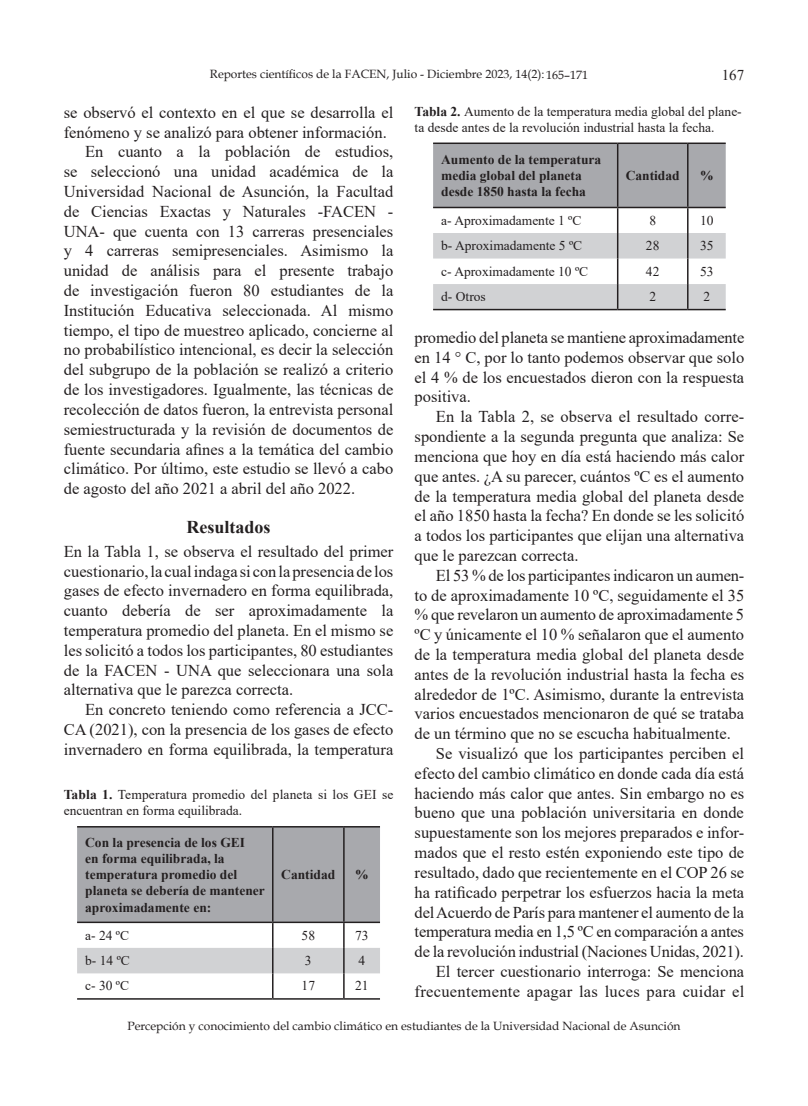
<style>
.page{position:relative;width:808px;height:1106px;background:#fff}
.page>*{position:absolute;margin:0;border:0;box-sizing:border-box;transform-origin:0 0}
.heading_1{font:700 18px "Times New Roman";color:#231f20}
.No_Spacing{font:16.5px/19.8px "Times New Roman";color:#231f20;text-align:justify}
.t1{font:15px "Times New Roman";color:#231f20}
.t2{font:13.5px/16.2px "Times New Roman";color:#231f20}
.t3{font:700 13.5px/16.2px "Times New Roman";color:#231f20}
.t4{font:12px "Book Antiqua";color:#231f20}
.s1{color:#fff}
.s2{font-weight:700}
</style>
<div class="page">
<svg style="left:77px;top:827px;width:303px;height:171px"></svg>
<hr style="left:343px;top:973px;width:2px;height:25px;background:#231f20">
<hr style="left:77px;top:998px;width:196px;height:1px;background:#231f20">
<hr style="left:273px;top:998px;width:71px;height:1px;background:#231f20">
<hr style="left:344px;top:998px;width:36px;height:1px;background:#231f20">
<hr style="left:77px;top:826px;width:196px;height:1px;background:#231f20">
<hr style="left:273px;top:826px;width:71px;height:1px;background:#231f20">
<hr style="left:272px;top:827px;width:1px;height:94px;background:#231f20">
<hr style="left:344px;top:826px;width:36px;height:1px;background:#231f20">
<hr style="left:343px;top:827px;width:2px;height:94px;background:#231f20">
<hr style="left:77px;top:921px;width:196px;height:2px;background:#231f20">
<hr style="left:273px;top:921px;width:71px;height:2px;background:#231f20">
<hr style="left:344px;top:921px;width:36px;height:2px;background:#231f20">
<svg style="left:433px;top:144px;width:293px;height:165px"></svg>
<hr style="left:433px;top:309px;width:185px;height:1px;background:#231f20">
<hr style="left:618px;top:309px;width:70px;height:1px;background:#231f20">
<hr style="left:688px;top:309px;width:38px;height:1px;background:#231f20">
<hr style="left:433px;top:142px;width:185px;height:2px;background:#231f20">
<hr style="left:618px;top:142px;width:70px;height:2px;background:#231f20">
<hr style="left:617px;top:144px;width:1px;height:63px;background:#231f20">
<hr style="left:688px;top:142px;width:38px;height:2px;background:#231f20">
<hr style="left:687px;top:144px;width:1px;height:63px;background:#231f20">
<hr style="left:433px;top:207px;width:185px;height:1px;background:#231f20">
<hr style="left:618px;top:207px;width:70px;height:1px;background:#231f20">
<hr style="left:688px;top:207px;width:38px;height:1px;background:#231f20">
<p class="t4" style="left:210px;top:65px;width:379px">Reportes científicos de la FACEN, Julio - Diciembre 2023, 14(2): <span class="s1">999-999</span></p>
<p class="t1" style="left:722px;top:65px;width:24px">167</p>
<p class="t4" style="left:546px;top:66px;width:43px">165–171</p>
<p class="No_Spacing" style="left:64px;top:102px;width:331px">se observó el contexto en el que se desarrolla el fenómeno y se analizó para obtener información.</p>
<p class="No_Spacing" style="left:64px;top:141px;width:331px;text-indent:21px">En cuanto a la población de estudios, se seleccionó una unidad académica de la Universidad Nacional de Asunción, la Facultad de Ciencias Exactas y Naturales -FACEN - UNA- que cuenta con 13 carreras presenciales y 4 carreras semipresenciales. Asimismo la unidad de análisis para el presente trabajo de investigación fueron 80 estudiantes de la Institución Educativa seleccionada. Al mismo tiempo, el tipo de muestreo aplicado, concierne al no probabilístico intencional, es decir la selección del subgrupo de la población se realizó a criterio de los investigadores. Igualmente, las técnicas de recolección de datos fueron, la entrevista personal semiestructurada y la revisión de documentos de fuente secundaria afines a la temática del cambio climático. Por último, este estudio se llevó a cabo de agosto del año 2021 a abril del año 2022.</p>
<p class="heading_1" style="left:187px;top:514px;width:86px">Resultados</p>
<p class="No_Spacing" style="left:64px;top:541px;width:331px">En la Tabla 1, se observa el resultado del primer cuestionario, la cual indaga si con la presencia de los gases de efecto invernadero en forma equilibrada, cuanto debería de ser aproximadamente la temperatura promedio del planeta. En el mismo se les solicitó a todos los participantes, 80 estudiantes de la FACEN - UNA que seleccionara una sola alternativa que le parezca correcta.</p>
<p class="No_Spacing" style="left:64px;top:699px;width:331px;text-indent:21px">En concreto teniendo como referencia a JCC-CA (2021), con la presencia de los gases de efecto invernadero en forma equilibrada, la temperatura</p>
<p class="t2" style="left:64px;top:786px;width:331px"><span class="s2">Tabla 1.</span> Temperatura promedio del planeta si los GEI se encuentran en forma equilibrada.</p>
<p class="t3" style="left:85px;top:833px;width:181px">Con la presencia de los GEI<br>en forma equilibrada, la temperatura promedio del planeta se debería de mantener aproximadamente en:</p>
<p class="t3" style="left:281px;top:866px;width:56px">Cantidad</p>
<p class="t3" style="left:355px;top:866px;width:15px">%</p>
<p class="t2" style="left:85px;top:927px;width:45px">a- 24 ºC</p>
<p class="t2" style="left:302px;top:927px;width:15px">58</p>
<p class="t2" style="left:355px;top:927px;width:15px">73</p>
<p class="t2" style="left:85px;top:952px;width:46px">b- 14 ºC</p>
<p class="t2" style="left:305px;top:952px;width:8px">3</p>
<p class="t2" style="left:359px;top:952px;width:8px">4</p>
<p class="t2" style="left:85px;top:977px;width:45px">c- 30 ºC</p>
<p class="t2" style="left:302px;top:977px;width:15px">17</p>
<p class="t2" style="left:355px;top:977px;width:15px">21</p>
<p class="t2" style="left:415px;top:103px;width:329px"><span class="s2">Tabla 2.</span> Aumento de la temperatura media global del plane&shy;ta desde antes de la revolución industrial hasta la fecha.</p>
<p class="t3" style="left:441px;top:151px;width:162px">Aumento de la temperatura media global del planeta desde 1850 hasta la fecha</p>
<p class="t3" style="left:626px;top:167px;width:55px">Cantidad</p>
<p class="t3" style="left:700px;top:167px;width:15px">%</p>
<p class="t2" style="left:441px;top:212px;width:142px">a- Aproximadamente 1 ºC</p>
<p class="t2" style="left:649px;top:212px;width:8px">8</p>
<p class="t2" style="left:700px;top:212px;width:15px">10</p>
<p class="t2" style="left:441px;top:237px;width:143px">b- Aproximadamente 5 ºC</p>
<p class="t2" style="left:646px;top:237px;width:15px">28</p>
<p class="t2" style="left:700px;top:237px;width:15px">35</p>
<p class="t2" style="left:441px;top:263px;width:149px">c- Aproximadamente 10 ºC</p>
<p class="t2" style="left:646px;top:263px;width:15px">42</p>
<p class="t2" style="left:700px;top:263px;width:15px">53</p>
<p class="t2" style="left:441px;top:288px;width:46px">d- Otros</p>
<p class="t2" style="left:649px;top:288px;width:8px">2</p>
<p class="t2" style="left:703px;top:288px;width:8px">2</p>
<p class="No_Spacing" style="left:415px;top:327px;width:331px">promedio del planeta se mantiene aproximadamente en 14 ° C, por lo tanto podemos observar que solo el 4 % de los encuestados dieron con la respuesta positiva.</p>
<p class="No_Spacing" style="left:415px;top:406px;width:331px;text-indent:21px">En la Tabla 2, se observa el resultado corre&shy;spondiente a la segunda pregunta que analiza: Se menciona que hoy en día está haciendo más calor que antes. ¿A su parecer, cuántos ºC es el aumento de la temperatura media global del planeta desde el año 1850 hasta la fecha? En donde se les solicitó a todos los participantes que elijan una alternativa que le parezcan correcta.</p>
<p class="No_Spacing" style="left:415px;top:565px;width:331px;text-indent:21px">El 53 % de los participantes indicaron un aumen&shy;to de aproximadamente 10 ºC, seguidamente el 35 % que revelaron un aumento de aproximadamente 5 ºC y únicamente el 10 % señalaron que el aumento de la temperatura media global del planeta desde antes de la revolución industrial hasta la fecha es alrededor de 1ºC. Asimismo, durante la entrevista varios encuestados mencionaron de qué se trataba de un término que no se escucha habitualmente.</p>
<p class="No_Spacing" style="left:415px;top:743px;width:331px;text-indent:21px">Se visualizó que los participantes perciben el efecto del cambio climático en donde cada día está haciendo más calor que antes. Sin embargo no es bueno que una población universitaria en donde supuestamente son los mejores preparados e infor&shy;mados que el resto estén exponiendo este tipo de resultado, dado que recientemente en el COP 26 se ha ratificado perpetrar los esfuerzos hacia la meta del Acuerdo de París para mantener el aumento de la temperatura media en 1,5 ºC en comparación a antes de la revolución industrial (Naciones Unidas, 2021).</p>
<p class="No_Spacing" style="left:415px;top:961px;width:331px;text-align:right">El tercer cuestionario interroga: Se menciona frecuentemente apagar las luces para cuidar el</p>
<p class="t4" style="left:127px;top:1017px;width:555px">Percepción y conocimiento del cambio climático en estudiantes de la Universidad Nacional de Asunción</p>
</div>
